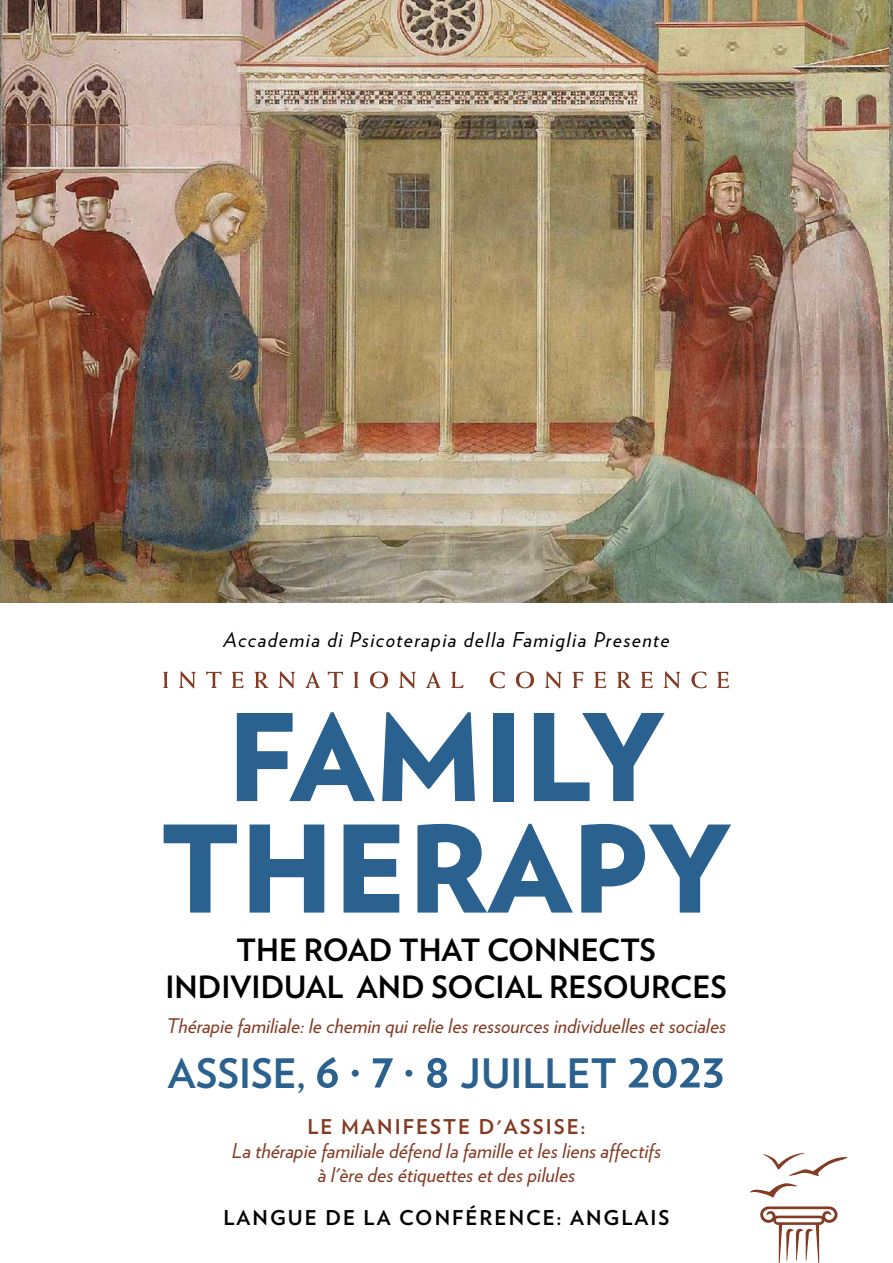
<style>
.page{position:relative;width:893px;height:1263px;background:#fff}
.page>*{position:absolute;margin:0;border:0;box-sizing:border-box;transform-origin:0 0}
.t1{font:900 120.15px/111.4px "Verlag";color:#2a618e;text-align:center}
.t2{font:700 40.5px "Verlag";color:#2a618e}
.t3{font:700 30.6px/36.8px "Verlag";color:#000;text-align:center}
.t4{font:700 21.3px "Verlag";color:#2a618e}
.t5{font:italic 20.4px/24.5px "Verlag";color:#833b23;text-align:center}
.t6{font:italic 20.4px "Verlag";letter-spacing:.07em;color:#000}
.t7{font:700 20.4px "Verlag";letter-spacing:.1em;color:#000}
.t8{font:700 20.4px "Verlag";letter-spacing:.1em;color:#833b23}
.t9{font:italic 20.1px "Verlag";color:#833b23}
.s1{font-size:50.1px}
</style>
<div class="page">
<img style="left:0;top:0;width:893px;height:603px">
<svg style="left:760px;top:1206px;width:77px;height:57px"></svg>
<svg style="left:750px;top:1153px;width:98px;height:45px"></svg>
<svg style="left:163px;top:672px;width:5px;height:16px"></svg>
<svg style="left:179px;top:671px;width:17px;height:17px"></svg>
<svg style="left:206px;top:671px;width:15px;height:17px"></svg>
<svg style="left:232px;top:671px;width:12px;height:17px"></svg>
<svg style="left:255px;top:672px;width:13px;height:16px"></svg>
<svg style="left:278px;top:671px;width:17px;height:17px"></svg>
<svg style="left:305px;top:671px;width:15px;height:17px"></svg>
<svg style="left:328px;top:671px;width:15px;height:17px"></svg>
<svg style="left:354px;top:672px;width:4px;height:16px"></svg>
<svg style="left:370px;top:671px;width:18px;height:17px"></svg>
<svg style="left:399px;top:671px;width:17px;height:17px"></svg>
<svg style="left:426px;top:671px;width:15px;height:17px"></svg>
<svg style="left:451px;top:672px;width:13px;height:16px"></svg>
<svg style="left:490px;top:671px;width:15px;height:17px"></svg>
<svg style="left:516px;top:671px;width:18px;height:17px"></svg>
<svg style="left:545px;top:671px;width:17px;height:17px"></svg>
<svg style="left:572px;top:671px;width:11px;height:17px"></svg>
<svg style="left:594px;top:671px;width:12px;height:17px"></svg>
<svg style="left:617px;top:672px;width:14px;height:16px"></svg>
<svg style="left:641px;top:671px;width:12px;height:17px"></svg>
<svg style="left:663px;top:671px;width:17px;height:17px"></svg>
<svg style="left:691px;top:671px;width:16px;height:17px"></svg>
<svg style="left:717px;top:671px;width:12px;height:17px"></svg>
<p class="t6" style="left:223px;top:624px;width:448px">Accademia di Psicoterapia della Famiglia Presente</p>
<h1 class="t1" style="left:161px;top:696px;width:573px">FAMILY<br>THERAPY</h1>
<h3 class="t3" style="left:166px;top:930px;width:563px">THE ROAD THAT CONNECTS<br>INDIVIDUAL AND SOCIAL RESOURCES</h3>
<p class="t9" style="left:166px;top:1010px;width:561px">Thérapie familiale: le chemin qui relie les ressources individuelles et sociales</p>
<h2 class="t2" style="left:168px;top:1041px;width:174px">ASSISE, <span class="s1">6</span></h2>
<p class="t4" style="left:351px;top:1056px;width:44px">• <span class="s1">7</span></p>
<h2 class="t2" style="left:404px;top:1041px;width:322px"><sup>•</sup> <span class="s1">8</span> JUILLET <span class="s1">2023</span></h2>
<p class="t8" style="left:307px;top:1110px;width:279px">LE MANIFESTE D'ASSISE:</p>
<p class="t5" style="left:232px;top:1137px;width:431px">La thérapie familiale défend la famille et les liens affectifs à l'ère des étiquettes et des pilules</p>
<p class="t7" style="left:223px;top:1201px;width:448px">LANGUE DE LA CONFÉRENCE: ANGLAIS</p>
</div>
